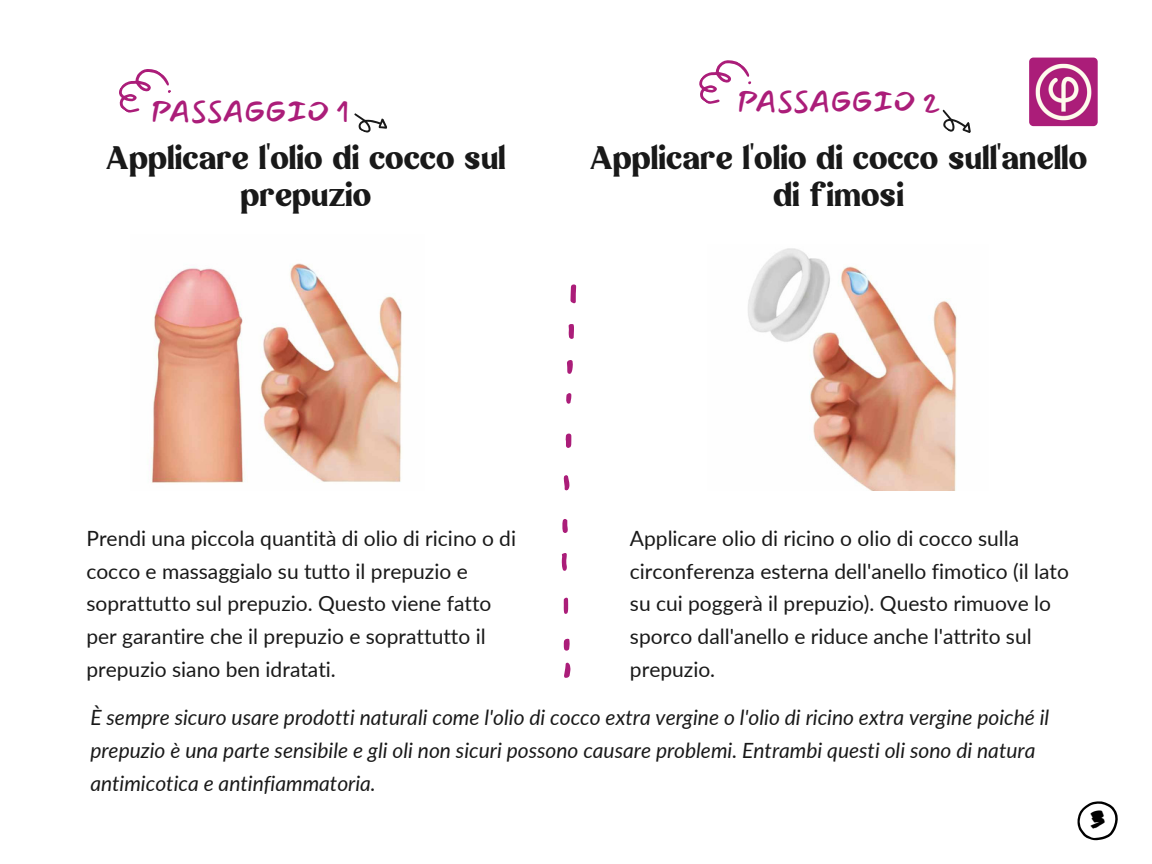
<style>
.page{position:relative;width:1152px;height:864px;background:#fff}
.page>*{position:absolute;margin:0;border:0;box-sizing:border-box;transform-origin:0 0}
.t1{font:37.5px/37.2px "Magzo Alt";color:#191919;text-align:center}
.t2{font:30px "Mansalva";color:#ab1d79}
.t3{font:29.25px "Abys";color:#000}
.t4{font:21px/32.7px "Lato";color:#191919}
.t5{font:italic 21px/32.7px "Lato";color:#191919}
</style>
<div class="page">
<svg style="left:570px;top:284px;width:6px;height:20px"></svg>
<svg style="left:562px;top:553px;width:5px;height:18px"></svg>
<svg style="left:564px;top:662px;width:6px;height:16px"></svg>
<svg style="left:566px;top:433px;width:5px;height:15px"></svg>
<svg style="left:569px;top:324px;width:5px;height:15px"></svg>
<svg style="left:567px;top:360px;width:6px;height:14px"></svg>
<svg style="left:564px;top:598px;width:4px;height:16px"></svg>
<svg style="left:564px;top:475px;width:6px;height:16px"></svg>
<svg style="left:562px;top:519px;width:6px;height:14px"></svg>
<svg style="left:564px;top:639px;width:6px;height:12px"></svg>
<svg style="left:566px;top:393px;width:5px;height:11px"></svg>
<img style="left:151px;top:263px;width:251px;height:220px">
<img style="left:748px;top:248px;width:209px;height:243px">
<svg style="left:119px;top:69px;width:52px;height:44px"></svg>
<svg style="left:354px;top:113px;width:33px;height:20px"></svg>
<svg style="left:699px;top:60px;width:53px;height:44px"></svg>
<svg style="left:942px;top:109px;width:29px;height:24px"></svg>
<img style="left:1029px;top:58px;width:69px;height:68px;border-radius:4px">
<svg style="left:1077px;top:801px;width:41px;height:39px"></svg>
<p class="t2" style="left:151px;top:95px;width:199px">PASSAGGIO 1</p>
<p class="t2" style="left:738px;top:85px;width:203px">PASSAGGIO 2</p>
<p class="t1" style="left:106px;top:141px;width:401px">Applicare l'olio di cocco sul prepuzio</p>
<p class="t1" style="left:590px;top:141px;width:499px">Applicare l'olio di cocco sull'anello di fimosi</p>
<p class="t4" style="left:86px;top:522px;width:431px">Prendi una piccola quantità di olio di ricino o di cocco e massaggialo su tutto il prepuzio e soprattutto sul prepuzio. Questo viene fatto per garantire che il prepuzio e soprattutto il prepuzio siano ben idratati.</p>
<p class="t4" style="left:630px;top:522px;width:441px">Applicare olio di ricino o olio di cocco sulla circonferenza esterna dell'anello fimotico (il lato su cui poggerà il prepuzio). Questo rimuove lo sporco dall'anello e riduce anche l'attrito sul prepuzio.</p>
<p class="t5" style="left:90px;top:701px;width:960px">È sempre sicuro usare prodotti naturali come l'olio di cocco extra vergine o l'olio di ricino extra vergine poiché il prepuzio è una parte sensibile e gli oli non sicuri possono causare problemi. Entrambi questi oli sono di natura antimicotica e antinfiammatoria.</p>
<p class="t3" style="left:1090px;top:803px;width:16px">3</p>
</div>
